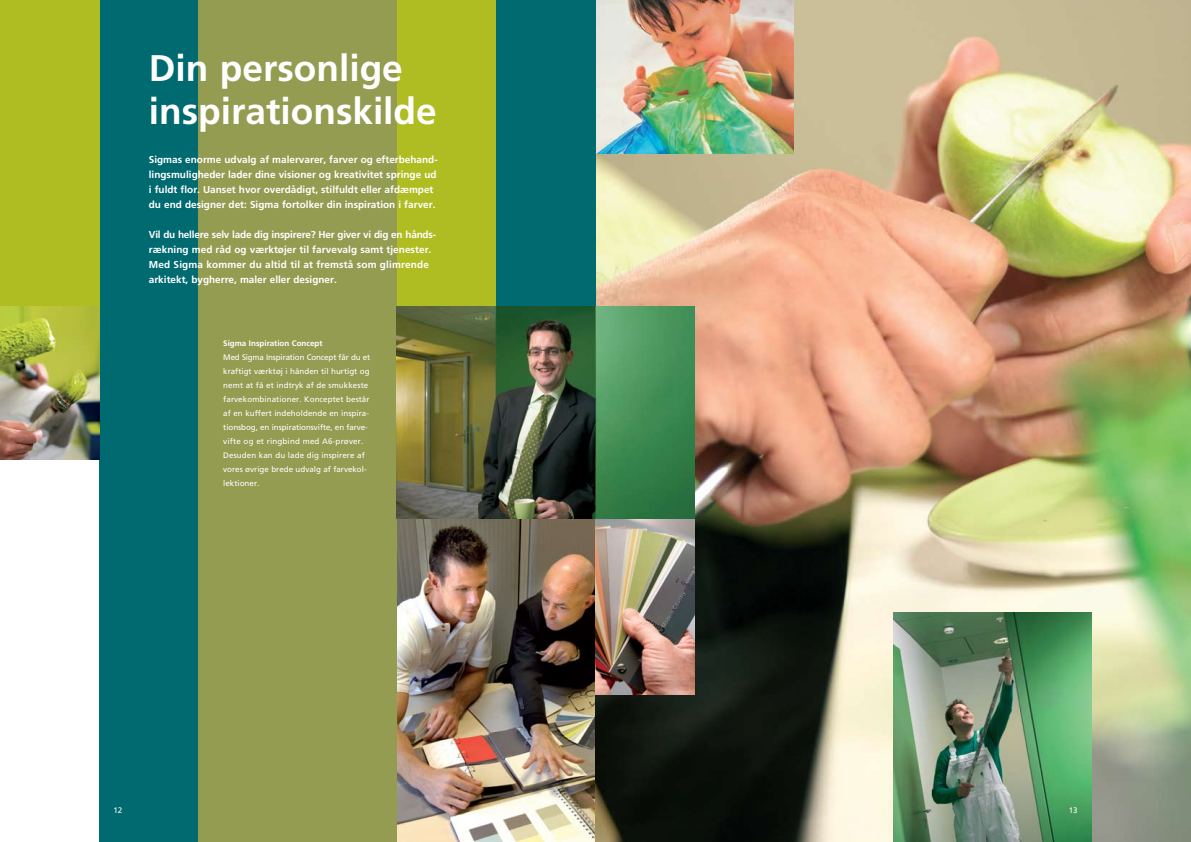
<style>
.page{position:relative;width:1191px;height:842px;background:#fff}
.page>*{position:absolute;margin:0;border:0;box-sizing:border-box;transform-origin:0 0}
.t1{font:700 37px/43.1px "Frutiger LT Std";color:#fff}
.t2{font:700 10px/15px "Frutiger LT Std";color:#fff}
.t3{font:8px/14px "Frutiger LT Std";letter-spacing:.005em;color:#fff}
.t4{font:700 8px "Frutiger LT Std";color:#fff}
</style>
<div class="page">
<img style="left:397px;top:519px;width:198px;height:323px">
<div style="left:99px;top:0;width:99px;height:842px;background:#006a71"></div>
<div style="left:198px;top:0;width:199px;height:842px;background:#949c51"></div>
<div style="left:0;top:0;width:99px;height:306px;background:#afbd22"></div>
<img style="left:595px;top:0;width:596px;height:842px">
<img style="left:893px;top:612px;width:198px;height:230px">
<img style="left:0;top:306px;width:99px;height:153px">
<img style="left:595px;top:0;width:199px;height:153px">
<div style="left:397px;top:0;width:99px;height:306px;background:#afbd22"></div>
<div style="left:496px;top:0;width:99px;height:306px;background:#006a71"></div>
<img style="left:595px;top:519px;width:99px;height:175px">
<img style="left:397px;top:306px;width:297px;height:213px">
<h1 class="t1" style="left:149px;top:47px;width:289px">Din personlige inspirationskilde</h1>
<p class="t2" style="left:149px;top:152px;width:290px">Sigmas enorme udvalg af malervarer, farver og efterbehand&shy;lingsmuligheder lader dine visioner og kreativitet springe ud i fuldt flor. Uanset hvor overdådigt, stilfuldt eller afdæmpet du end designer det: Sigma fortolker din inspiration i farver.</p>
<p class="t2" style="left:149px;top:227px;width:289px">Vil du hellere selv lade dig inspirere? Her giver vi dig en hånds&shy;rækning med råd og værktøjer til farvevalg samt tjenester.<br>Med Sigma kommer du altid til at fremstå som glimrende arkitekt, bygherre, maler eller designer.</p>
<p class="t4" style="left:223px;top:338px;width:101px">Sigma Inspiration Concept</p>
<p class="t3" style="left:223px;top:350px;width:148px">Med Sigma Inspiration Concept får du et kraftigt værktøj i hånden til hurtigt og nemt at få et indtryk af de smukkeste farvekombinationer. Konceptet består af en kuffert indeholdende en inspira&shy;tionsbog, en inspirationsvifte, en farve&shy;vifte og et ringbind med A6-prøver.<br>Desuden kan du lade dig inspirere af vores øvrige brede udvalg af farvekol&shy;lektioner.</p>
<p class="t3" style="left:113px;top:803px;width:10px">12</p>
<p class="t3" style="left:1068px;top:803px;width:10px">13</p>
</div>
